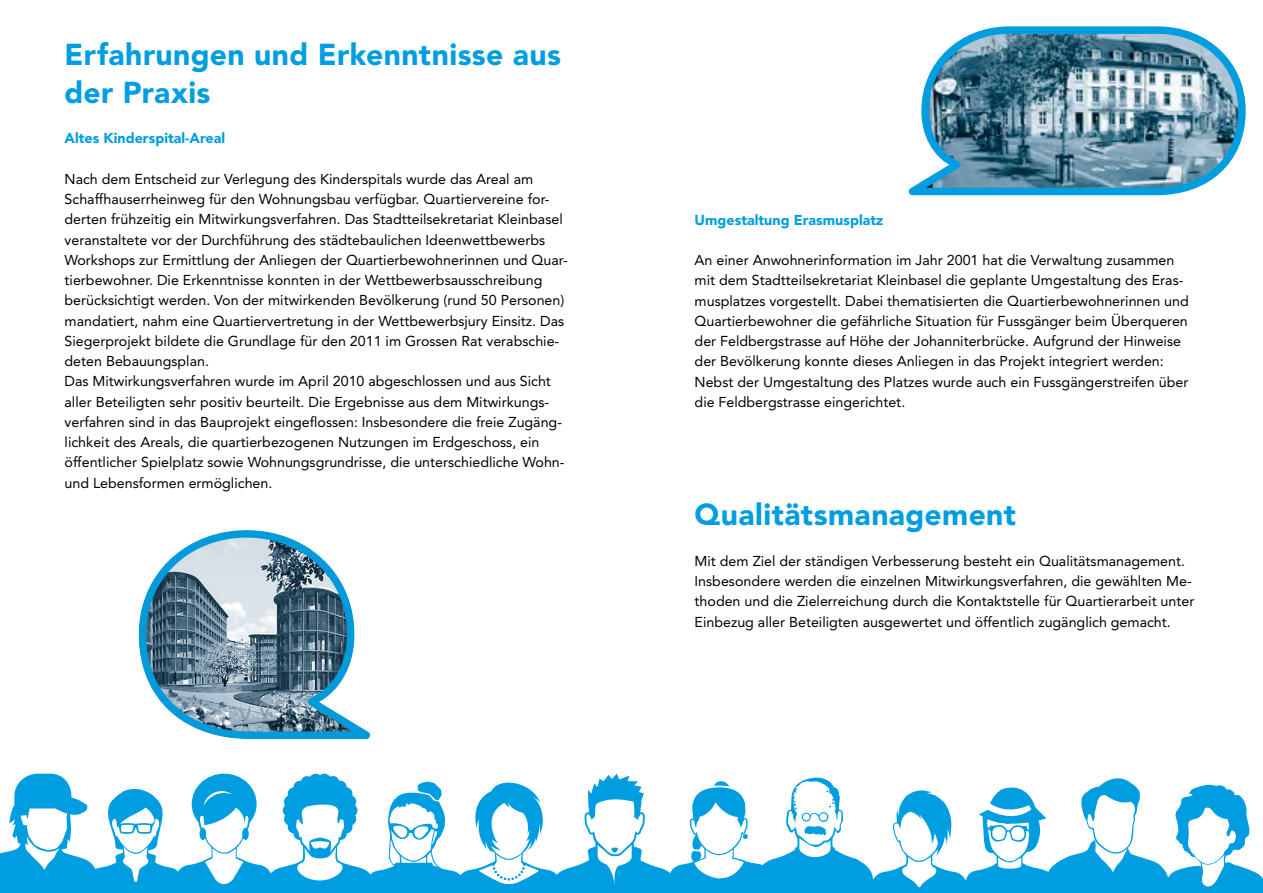
<style>
.page{position:relative;width:1263px;height:893px;background:#fff}
.page>*{position:absolute;margin:0;border:0;box-sizing:border-box;transform-origin:0 0}
.t1{font:900 30px/37.5px "Avenir";letter-spacing:.015em;color:#009ee0}
.t2{font:14.25px/20.2px "Avenir";color:#000}
.t3{font:900 14.25px "Avenir";color:#009ee0}
</style>
<div class="page">
<img style="left:138px;top:530px;width:233px;height:208px">
<svg style="left:0;top:774px;width:1263px;height:118px"></svg>
<hr style="left:0;top:892px;width:1263px;height:1px;background:#009ddf">
<svg style="left:908px;top:26px;width:338px;height:170px;background:#6f9db2"></svg>
<h2 class="t1" style="left:65px;top:36px;width:498px">Erfahrungen und Erkenntnisse aus der Praxis</h2>
<h3 class="t3" style="left:65px;top:130px;width:162px">Altes Kinderspital-Areal</h3>
<p class="t2" style="left:65px;top:169px;width:505px">Nach dem Entscheid zur Verlegung des Kinderspitals wurde das Areal am Schaffhauserrheinweg für den Wohnungsbau verfügbar. Quartiervereine for&shy;derten frühzeitig ein Mitwir kungsverfahren. Das Stadtteilsekretariat Kleinbasel veranstaltete vor der Durchführung des städtebaulichen Ideenwettbewerbs Workshops zur Ermittlung der Anliegen der Quartierbewohnerinnen und Quar&shy;tierbewohner. Die Erkenntnisse konnten in der Wettbewerbsausschreibung berücksichtigt werden. Von der mitwirkenden Bevölkerung (rund 50 Personen) mandatiert, nahm eine Quartiervertretung in der Wettbewerbsjury Einsitz. Das Siegerprojekt bildete die Grundlage für den 2011 im Grossen Rat verabschie&shy;deten Bebauungsplan.<br>Das Mitwirkungsverfahren wurde im April 2010 abgeschlossen und aus Sicht aller Beteiligten sehr positiv beurteilt. Die Ergebnisse aus dem Mitwirkungs&shy;verfahren sind in das Bauprojekt eingeflossen: Insbesondere die freie Zugäng&shy;lichkeit des Areals, die quartierbezogenen Nutzungen im Erdgeschoss, ein öffentlicher Spielplatz sowie Wohnungsgrundrisse, die unterschiedliche Wohn&shy;und Lebensformen ermöglichen.</p>
<h3 class="t3" style="left:695px;top:211px;width:190px">Umgestaltung Erasmusplatz</h3>
<p class="t2" style="left:695px;top:250px;width:496px">An einer Anwohnerinformation im Jahr 2001 hat die Verwaltung zusammen mit dem Stadt teilsekretariat Kleinbasel die geplante Umgestaltung des Eras&shy;musplatzes vorgestellt. Dabei thematisierten die Quartierbewohnerinnen und Quartierbewohner die gefährliche Situation für Fussgänger beim Überqueren der Feldbergstrasse auf Höhe der Johanniterbrücke. Aufgrund der Hinweise der Bevölkerung konnte dieses Anliegen in das Projekt integriert wer den:<br>Nebst der Umgestaltung des Platzes wurde auch ein Fussgängerstreifen über die Feld bergstrasse eingerichtet.</p>
<h2 class="t1" style="left:695px;top:496px;width:323px">Qualitätsmanagement</h2>
<p class="t2" style="left:695px;top:551px;width:501px">Mit dem Ziel der ständigen Verbesserung besteht ein Qualitätsmanagement.<br>Insbesondere werden die einzelnen Mitwirkungsverfahren, die gewählten Me&shy;thoden und die Zielerreichung durch die Kontaktstelle für Quartierarbeit unter Einbezug aller Beteiligten ausgewertet und öffentlich zugänglich gemacht.</p>
</div>
